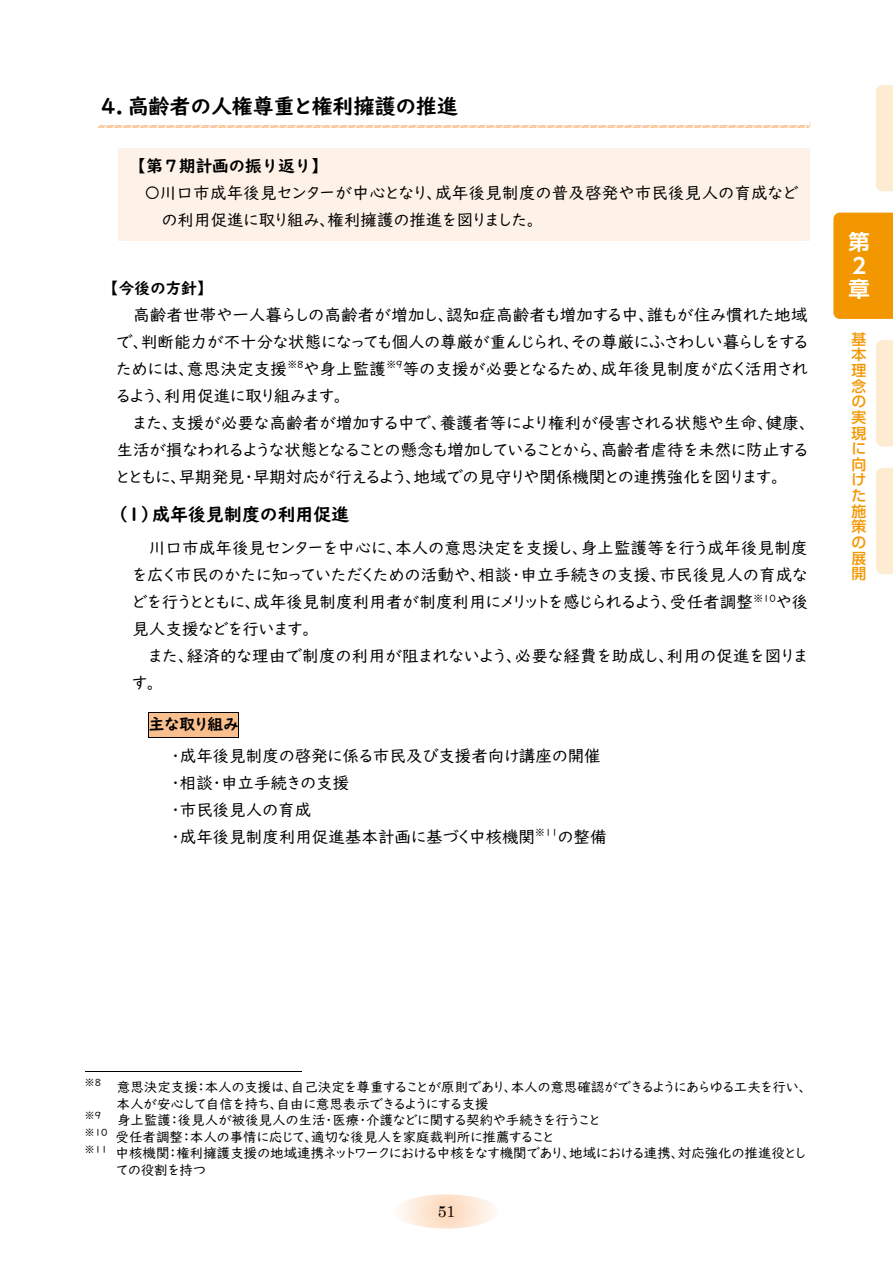
<style>
.page{position:relative;width:893px;height:1263px;background:#fff}
.page>*{position:absolute;margin:0;border:0;box-sizing:border-box;transform-origin:0 0}
.t1{font:700 21.3px/23.4px "UD Shin Go Pro De";color:#fff}
.t2{font:21px "UD Digi Kyokasho NK B";color:#000}
.t3{font:18px "UD Digi Kyokasho NK B";color:#000}
.t4{font:16.5px/27px "UD Digi Kyokasho NK R";color:#000;text-align:justify}
.t5{font:16.5px "UD Digi Kyokasho N B";color:#000}
.t6{font:15.9px "UD Digi Kyokasho NK B";color:#000}
.t7{font:15.9px "Century";color:#000}
.t8{font:500 14.85px/15.6px "UD Shin Go Pro";color:#f39700;text-align:justify}
.t9{font:13.5px "UD Digi Kyokasho NK R";color:#000}
</style>
<div class="page">
<svg style="left:399px;top:1194px;width:96px;height:34px"></svg>
<svg style="left:99px;top:125px;width:711px;height:2px"></svg>
<div style="left:149px;top:713px;width:90px;height:24px;background:#fabf8f"></div>
<hr style="left:149px;top:712px;width:90px;height:1px;background:#000">
<svg style="left:148px;top:712px;width:1px;height:26px"></svg>
<hr style="left:149px;top:737px;width:90px;height:1px;background:#000">
<hr style="left:85px;top:1071px;width:216px;height:1px;background:#000">
<div style="left:118px;top:148px;width:692px;height:93px;background:#fef2e8"></div>
<div style="left:833px;top:213px;width:60px;height:106px;background:#f39700"></div>
<div style="left:876px;top:85px;width:17px;height:106px;background:#feecd2"></div>
<div style="left:876px;top:340px;width:17px;height:106px;background:#feecd2"></div>
<div style="left:876px;top:468px;width:17px;height:106px;background:#feecd2"></div>
<p class="t2" style="left:101px;top:93px;width:359px">４．高齢者の人権尊重と権利擁護の推進</p>
<p class="t5" style="left:130px;top:156px;width:199px">【第７期計画の振り返り】</p>
<p class="t4" style="left:162px;top:180px;width:638px;text-indent:-16px">〇川口市成年後見センターが中心となり、成年後見制度の普及啓発や市民後見人の育成などの利用促進に取り組み、権利擁護の推進を図りました。</p>
<p class="t6" style="left:109px;top:279px;width:100px">【今後の方針】</p>
<p class="t4" style="left:116px;top:302px;width:693px;text-indent:17px">高齢者世帯や一人暮らしの高齢者が増加し、認知症高齢者も増加する中、誰もが住み慣れた地域で、判断能力が不十分な状態になっても個人の尊厳が重んじられ、その尊厳にふさわしい暮らしをするためには、意思決定支援<sup>※8</sup>や身上監護<sup>※9</sup>等の支援が必要となるため、成年後見制度が広く活用されるよう、利用促進に取り組みます。</p>
<p class="t4" style="left:116px;top:410px;width:693px;text-indent:17px">また、支援が必要な高齢者が増加する中で、養護者等により権利が侵害される状態や生命、健康、生活が損なわれるような状態となることの懸念も増加していることから、高齢者虐待を未然に防止するとともに、早期発見・早期対応が行えるよう、地域での見守りや関係機関との連携強化を図ります。</p>
<p class="t3" style="left:116px;top:503px;width:235px">（１）成年後見制度の利用促進</p>
<p class="t4" style="left:132px;top:535px;width:678px;text-indent:16px">川口市成年後見センターを中心に、本人の意思決定を支援し、身上監護等を行う成年後見制度を広く市民のかたに知っていただくための活動や、相談・申立手続きの支援、市民後見人の育成などを行うとともに、成年後見制度利用者が制度利用にメリットを感じられるよう、受任者調整<sup>※10</sup>や後見人支援などを行います。</p>
<p class="t4" style="left:132px;top:643px;width:677px;text-indent:16px">また、経済的な理由で制度の利用が阻まれないよう、必要な経費を助成し、利用の促進を図ります。</p>
<p class="t6" style="left:149px;top:714px;width:92px">主な取り組み</p>
<p class="t4" style="left:172px;top:743px;width:437px;text-align:left">・成年後見制度の啓発に係る市民及び支援者向け講座の開催・相談・申立手続きの支援<br>・市民後見人の育成<br>・成年後見制度利用促進基本計画に基づく中核機関<sup>※11</sup>の整備</p>
<p class="t1" style="left:848px;top:230px;width:22px">第<br>２章</p>
<p class="t8" style="left:851px;top:331px;width:16px">基本理念の実現に向けた施策の展開</p>
<p class="t9" style="left:85px;top:1079px;width:722px"><sup>※8</sup> 意思決定支援：本人の支援は、自己決定を尊重することが原則であり、本人の意思確認ができるようにあらゆる工夫を行い、</p>
<p class="t9" style="left:116px;top:1096px;width:374px">本人が安心して自信を持ち、自由に意思表示できるようにする支援</p>
<p class="t9" style="left:85px;top:1112px;width:516px"><sup>※9</sup> 身上監護：後見人が被後見人の生活・医療・介護などに関する契約や手続きを行うこと</p>
<p class="t9" style="left:85px;top:1129px;width:470px"><sup>※10</sup> 受任者調整：本人の事情に応じて、適切な後見人を家庭裁判所に推薦すること</p>
<p class="t9" style="left:85px;top:1146px;width:722px"><sup>※11</sup> 中核機関：権利擁護支援の地域連携ネットワークにおける中核をなす機関であり、地域における連携、対応強化の推進役とし</p>
<p class="t9" style="left:117px;top:1162px;width:91px">ての役割を持つ</p>
<p class="t7" style="left:438px;top:1198px;width:19px">51</p>
</div>
